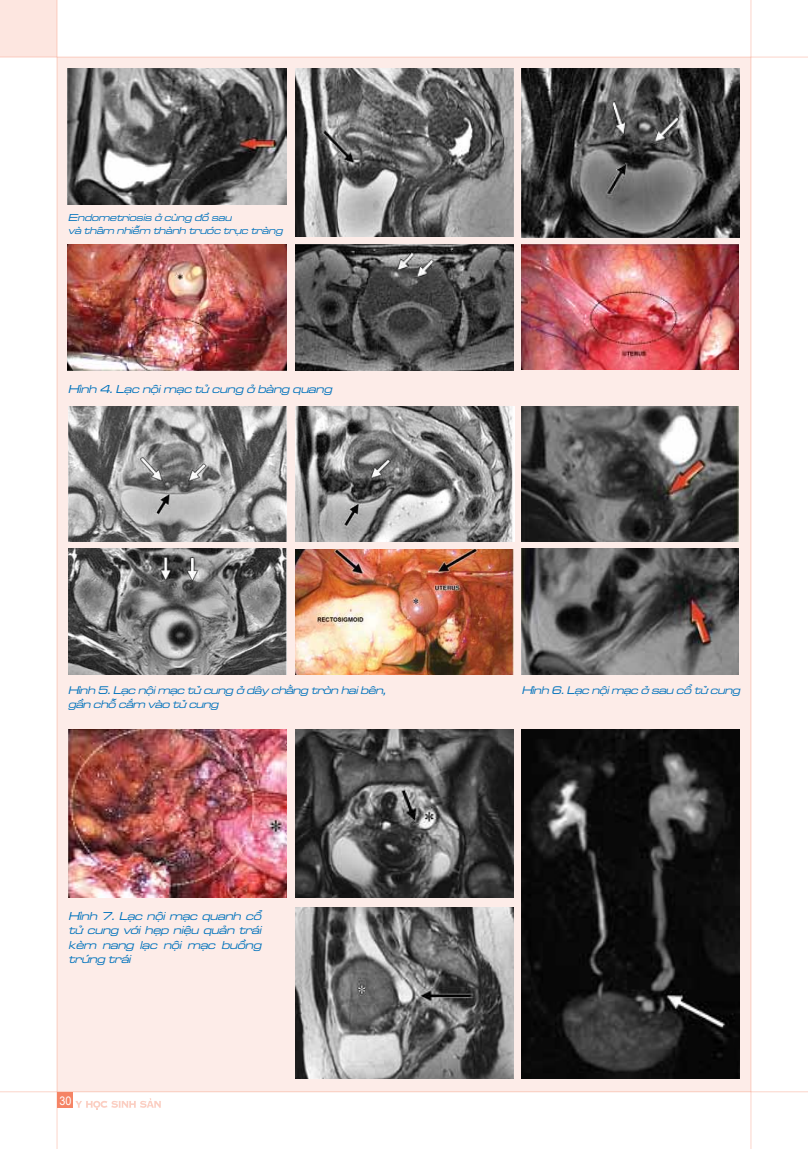
<style>
.page{position:relative;width:808px;height:1149px;background:#fff}
.page>*{position:absolute;margin:0;border:0;box-sizing:border-box;transform-origin:0 0}
.t1{font:12px/14.4px "HP Dan Truong Italic";color:#0072bc}
.t2{font:12px "VNI Arial";color:#fff}
.t3{font:11.55px/13.8px "HP Dan Truong Italic";letter-spacing:-.01em;color:#0072bc}
.t4{font:10.5px/12.6px "HP Dan Truong Italic";color:#0072bc}
</style>
<div class="page">
<hr style="left:0;top:57px;width:808px;height:1px;background:#f58465">
<hr style="left:57px;top:0;width:1px;height:1148px;background:#f58465">
<hr style="left:750px;top:0;width:1px;height:1148px;background:#f58465">
<hr style="left:0;top:1091px;width:808px;height:1px;background:#f58465">
<div style="left:0;top:0;width:57px;height:57px;background:#fde6e0"></div>
<div style="left:57px;top:57px;width:693px;height:1034px;background:#fdece8"></div>
<div style="left:57px;top:1091px;width:16px;height:16px;background:#f58465"></div>
<svg style="left:75px;top:1098px;width:86px;height:11px"></svg>
<img style="left:68px;top:69px;width:219px;height:135px">
<img style="left:295px;top:68px;width:219px;height:169px">
<img style="left:521px;top:68px;width:219px;height:169px">
<img style="left:295px;top:245px;width:218px;height:125px">
<img style="left:522px;top:244px;width:217px;height:125px">
<img style="left:68px;top:245px;width:219px;height:125px">
<img style="left:68px;top:406px;width:219px;height:135px">
<img style="left:295px;top:406px;width:219px;height:135px">
<img style="left:69px;top:548px;width:217px;height:126px">
<img style="left:295px;top:549px;width:218px;height:125px">
<img style="left:522px;top:406px;width:217px;height:135px">
<img style="left:522px;top:549px;width:217px;height:125px">
<img style="left:68px;top:729px;width:219px;height:168px">
<img style="left:295px;top:907px;width:218px;height:171px">
<img style="left:522px;top:729px;width:217px;height:349px">
<img style="left:295px;top:729px;width:218px;height:168px">
<p class="t4" style="left:68px;top:211px;width:216px">Endometriosis ôûcuøng ñoàsau<br>vaøthaâm nhieãm thaønh tröôùc tröïc traøng</p>
<p class="t1" style="left:68px;top:381px;width:265px">Hình 4. Laïc noäi maïc töûcung ôûbaøng quang</p>
<p class="t3" style="left:68px;top:682px;width:319px">Hình 5. Laïc noäi maïc töûcung ôûdaây chaèng troøn hai beân, gaàn choãcaém vaøo töûcung</p>
<p class="t3" style="left:522px;top:682px;width:220px">Hình 6. Laïc noäi maïc ôûsau coåtöûcung</p>
<p class="t1" style="left:69px;top:907px;width:200px">Hình 7. Laïc noäi maïc quanh coå töû cung vôùi heïp nieäu quaûn traùi keøm nang laïc noäi maïc buoàng tröùng traùi</p>
<p class="t2" style="left:59px;top:1091px;width:13px">30</p>
</div>
